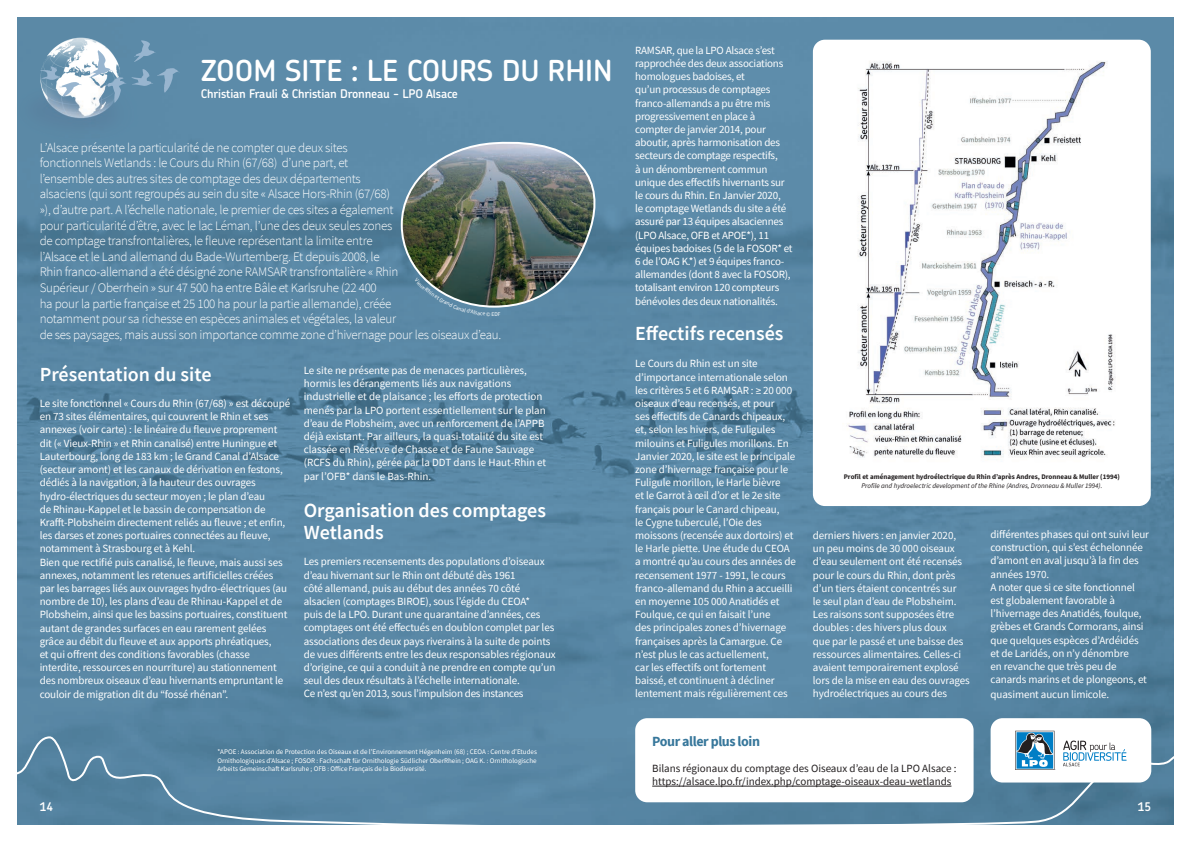
<style>
.page{position:relative;width:1191px;height:842px;background:#fff}
.page>*{position:absolute;margin:0;border:0;box-sizing:border-box;transform-origin:0 0}
.t1{font:600 29px "Chevin Pro";color:#fff}
.t2{font:600 20px/22px "Source Sans Pro";color:#fff}
.t3{font:700 14px "Source Sans Pro";letter-spacing:-.03em;color:#37779b}
.t4{font:300 13px/15.6px "Source Sans Pro";letter-spacing:-.02em;color:#fff}
.t5{font:600 12px "Chevin Pro";letter-spacing:-.015em;color:#fff}
.t6{font:11px/13.2px "Source Sans Pro";letter-spacing:-.01em;color:#fff}
.t7{font:11px/13.2px "Source Sans Pro";color:#231f20}
.t8{font:7px/8.4px "Source Sans Pro";color:#fff;text-align:justify}
.t9{font:700 7px "Source Sans Pro";color:#231f20}
.t10{font:italic 7px "Source Sans Pro";color:#231f20}
.t11{font:5.6px "Source Sans Pro";color:#fff}
</style>
<div class="page">
<img style="left:17px;top:17px;width:1157px;height:719px">
<svg style="left:17px;top:735px;width:618px;height:90px;background:#5886a3"></svg>
<svg style="left:573px;top:736px;width:601px;height:89px;background:#56839f"></svg>
<div style="left:17px;top:17px;width:144px;height:135px;background:#5b89a6"></div>
<svg style="left:40px;top:40px;width:140px;height:63px"></svg>
<div style="left:813px;top:40px;width:337px;height:466px;background:#fff;border-radius:12px"></div>
<img style="left:848px;top:61px;width:268px;height:397px">
<div style="left:635px;top:718px;width:338px;height:84px;background:#fff;border-radius:12px"></div>
<hr style="left:652px;top:786px;width:299px;height:1px;background:#231f20">
<div style="left:990px;top:718px;width:161px;height:64px;background:#fff;border-radius:12px"></div>
<svg style="left:1015px;top:731px;width:39px;height:39px;background:#5591b4"></svg>
<svg style="left:1063px;top:740px;width:63px;height:26px"></svg>
<img style="left:400px;top:137px;width:206px;height:179px">
<h1 class="t1" style="left:201px;top:51px;width:413px">ZOOM SITE : LE COURS DU RHIN</h1>
<p class="t5" style="left:201px;top:86px;width:259px">Christian Frauli &amp; Christian Dronneau - LPO Alsace</p>
<p class="t4" style="left:40px;top:139px;width:463px">L’Alsace présente la particularité de ne compter que deux sites<br>fonctionnels Wetlands : le Cours du Rhin (67/68) d’une part, et<br>l’ensemble des autres sites de comptage des deux départements<br>alsaciens (qui sont regroupés au sein du site « Alsace Hors-Rhin (67/68)<br>»), d’autre part. A l’échelle nationale, le premier de ces sites a également<br>pour particularité d’être, avec le lac Léman, l’une des deux seules zones<br>de comptage transfrontalières, le fleuve représentant la limite entre<br>l’Alsace et le Land allemand du Bade-Wurtemberg. Et depuis 2008, le<br>Rhin franco-allemand a été désigné zone RAMSAR transfrontalière « Rhin<br>Supérieur / Oberrhein » sur 47 500 ha entre Bâle et Karlsruhe (22 400<br>ha pour la partie française et 25 100 ha pour la partie allemande), créée<br>notamment pour sa richesse en espèces animales et végétales, la valeur<br>de ses paysages, mais aussi son importance comme zone d’hivernage pour les oiseaux d’eau.</p>
<h2 class="t2" style="left:40px;top:363px;width:173px">Présentation du site</h2>
<p class="t6" style="left:40px;top:397px;width:252px">Le site fonctionnel « Cours du Rhin (67/68) » est découpé en 73 sites élémentaires, qui couvrent le Rhin et ses annexes (voir carte) : le linéaire du fleuve proprement dit (« Vieux-Rhin » et Rhin canalisé) entre Huningue et Lauterbourg, long de 183 km ; le Grand Canal d’Alsace (secteur amont) et les canaux de dérivation en festons, dédiés à la navigation, à la hauteur des ouvrages hydro-électriques du secteur moyen ; le plan d’eau<br>de Rhinau-Kappel et le bassin de compensation de Krafft-Plobsheim directement reliés au fleuve ; et enfin, les darses et zones portuaires connectées au fleuve, notamment à Strasbourg et à Kehl.<br>Bien que rectifié puis canalisé, le fleuve, mais aussi ses annexes, notamment les retenues artificielles créées par les barrages liés aux ouvrages hydro-électriques (au nombre de 10), les plans d’eau de Rhinau-Kappel et de Plobsheim, ainsi que les bassins portuaires, constituent autant de grandes surfaces en eau rarement gelées grâce au débit du fleuve et aux apports phréatiques,<br>et qui offrent des conditions favorables (chasse interdite, ressources en nourriture) au stationnement des nombreux oiseaux d’eau hivernants empruntant le couloir de migration dit du “fossé rhénan”.</p>
<p class="t11" style="left:491px;top:310px;width:4px">E</p>
<p class="t6" style="left:304px;top:364px;width:244px">Le site ne présente pas de menaces particulières, hormis les dérangements liés aux navigations industrielle et de plaisance ; les efforts de protection menés par la LPO portent essentiellement sur le plan d’eau de Plobsheim, avec un renforcement de l’APPB déjà existant. Par ailleurs, la quasi-totalité du site est classée en Réserve de Chasse et de Faune Sauvage (RCFS du Rhin), gérée par la DDT dans le Haut-Rhin et par l’OFB* dans le Bas-Rhin.</p>
<h2 class="t2" style="left:304px;top:499px;width:244px">Organisation des comptages<br>Wetlands</h2>
<p class="t6" style="left:304px;top:555px;width:253px">Les premiers recensements des populations d’oiseaux d’eau hivernant sur le Rhin ont débuté dès 1961<br>côté allemand, puis au début des années 70 côté alsacien (comptages BIROE), sous l’égide du CEOA*<br>puis de la LPO. Durant une quarantaine d’années, ces comptages ont été effectués en doublon complet par les associations des deux pays riverains à la suite de points de vues différents entre les deux responsables régionaux d’origine, ce qui a conduit à ne prendre en compte qu’un seul des deux résultats à l’échelle internationale.<br>Ce n’est qu’en 2013, sous l’impulsion des instances</p>
<p class="t8" style="left:217px;top:748px;width:321px">*APOE : Association de Protection des Oiseaux et de l’Environnement Hégenheim (68) ; CEOA : Centre d’Etudes Ornithologiques d’Alsace ; FOSOR : Fachschaft für Ornithologie Südlicher OberRhein ; OAG K. : Ornithologische Arbeits Gemeinschaft Karlsruhe ; OFB : Office Français de la Biodiversité.</p>
<p class="t6" style="left:635px;top:43px;width:159px">RAMSAR, que la LPO Alsace s’est rapprochée des deux associations homologues badoises, et<br>qu’un processus de comptages franco-allemands a pu être mis progressivement en place à compter de janvier 2014, pour aboutir, après harmonisation des secteurs de comptage respectifs,<br>à un dénombrement commun unique des effectifs hivernants sur le cours du Rhin. En Janvier 2020,<br>le comptage Wetlands du site a été assuré par 13 équipes alsaciennes (LPO Alsace, OFB et APOE*), 11 équipes badoises (5 de la FOSOR* et<br>6 de l’OAG K.*) et 9 équipes franco&shy;allemandes (dont 8 avec la FOSOR), totalisant environ 120 compteurs bénévoles des deux nationalités.</p>
<h2 class="t2" style="left:635px;top:322px;width:150px">Effectifs recensés</h2>
<p class="t6" style="left:635px;top:357px;width:162px">Le Cours du Rhin est un site d’importance internationale selon les critères 5 et 6 RAMSAR : ≥ 20 000 oiseaux d’eau recensés, et pour<br>ses effectifs de Canards chipeaux, et, selon les hivers, de Fuligules milouins et Fuligules morillons. En Janvier 2020, le site est le principale zone d’hivernage française pour le Fuligule morillon, le Harle bièvre<br>et le Garrot à œil d’or et le 2e site français pour le Canard chipeau,<br>le Cygne tuberculé, l’Oie des moissons (recensée aux dortoirs) et le Harle piette. Une étude du CEOA a montré qu’au cours des années de recensement 1977 - 1991, le cours franco-allemand du Rhin a accueilli en moyenne 105 000 Anatidés et Foulque, ce qui en faisait l’une<br>des principales zones d’hivernage françaises après la Camargue. Ce n’est plus le cas actuellement,<br>car les effectifs ont fortement baissé, et continuent à décliner lentement mais régulièrement ces</p>
<p class="t9" style="left:843px;top:472px;width:278px">Profil et aménagement hydroélectrique du Rhin d’après Andres, Dronneau &amp; Muller (1994)</p>
<p class="t10" style="left:861px;top:481px;width:242px">Profile and hydroelectric development of the Rhine (Andres, Dronneau &amp; Muller 1994).</p>
<p class="t6" style="left:813px;top:529px;width:158px">derniers hivers : en janvier 2020, un peu moins de 30 000 oiseaux d’eau seulement ont été recensés pour le cours du Rhin, dont près d’un tiers étaient concentrés sur<br>le seul plan d’eau de Plobsheim.<br>Les raisons sont supposées être doubles : des hivers plus doux<br>que par le passé et une baisse des ressources alimentaires. Celles-ci avaient temporairement explosé lors de la mise en eau des ouvrages hydroélectriques au cours des</p>
<p class="t6" style="left:990px;top:528px;width:160px">différentes phases qui ont suivi leur construction, qui s’est échelonnée d’amont en aval jusqu’à la fin des années 1970.<br>A noter que si ce site fonctionnel est globalement favorable à l’hivernage des Anatidés, foulque, grèbes et Grands Cormorans, ainsi que quelques espèces d’Ardéidés et de Laridés, on n’y dénombre<br>en revanche que très peu de canards marins et de plongeons, et</p>
<p class="t6" style="left:990px;top:687px;width:120px">quasiment aucun limicole.</p>
<p class="t3" style="left:652px;top:731px;width:109px">Pour aller plus loin</p>
<p class="t7" style="left:652px;top:762px;width:306px">Bilans régionaux du comptage des Oiseaux d’eau de la LPO Alsace : https://alsace.lpo.fr/index.php/comptage-oiseaux-deau-wetlands</p>
<p class="t5" style="left:40px;top:798px;width:15px">14</p>
<p class="t5" style="left:1137px;top:798px;width:15px">15</p>
</div>
